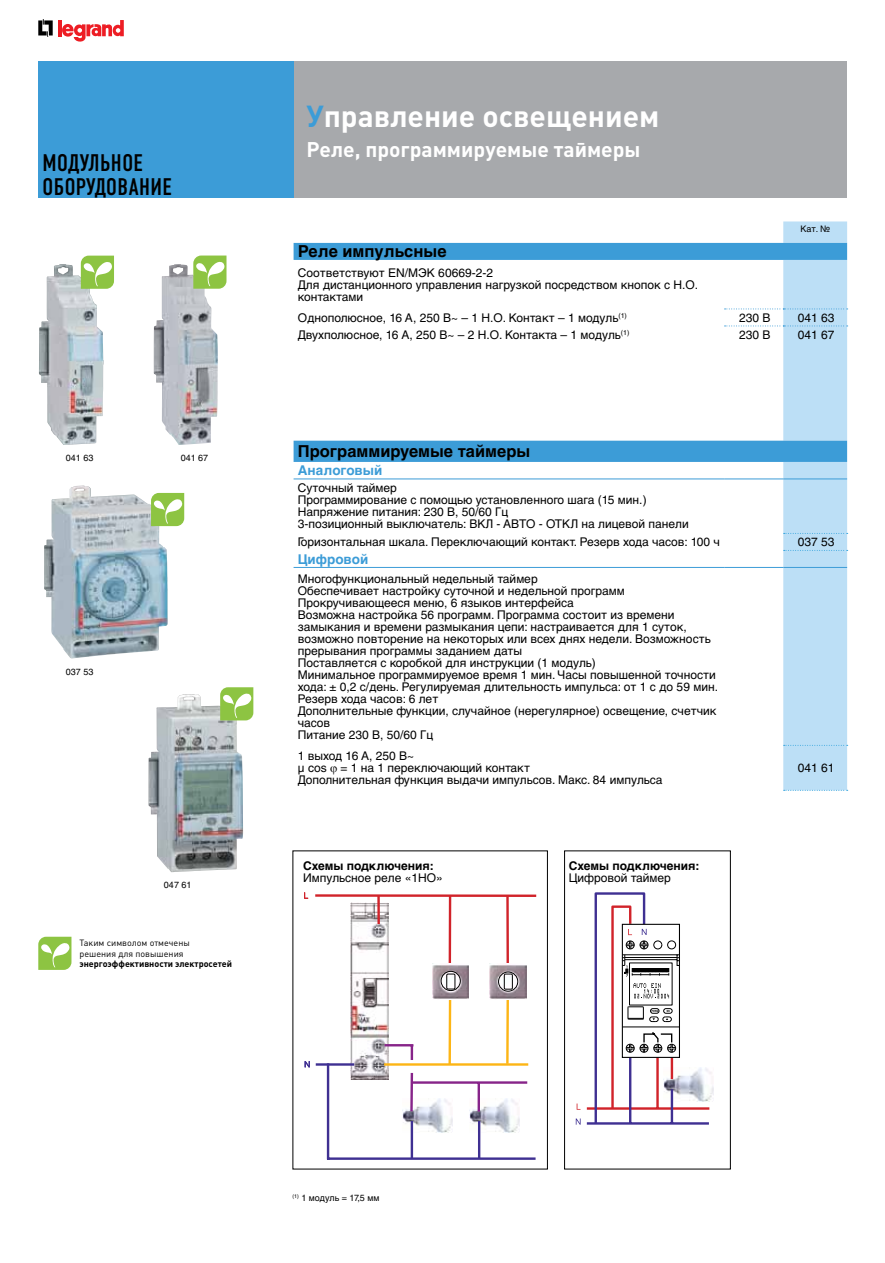
<style>
.page{position:relative;width:885px;height:1263px;background:#fff}
.page>*{position:absolute;margin:0;border:0;box-sizing:border-box;transform-origin:0 0}
.t1{font:700 30px "DIN";color:#fff}
.t2{font:24px/24px "DIN Condensed C";letter-spacing:.02em;color:#000}
.t3{font:700 21px "DIN";color:#fff}
.t4{font:700 16.5px "Helvetica LT Std";color:#000}
.t5{font:700 13.5px "Helvetica LT Std";color:#3c9cd7}
.t6{font:12px/12px "Helvetica LT Std";color:#000}
.t7{font:700 12px "Helvetica LT Std";color:#000}
.t8{font:9px "Helvetica LT Std";color:#000}
.t9{font:9px/10.8px "Plumb";color:#000}
.t10{font:700 9px "Plumb";color:#000}
.s1{color:#3c9cd7}
</style>
<div class="page">
<svg style="left:38px;top:19px;width:15px;height:18px"></svg>
<hr style="left:58px;top:20px;width:3px;height:16px;background:#ed1d24">
<svg style="left:62px;top:20px;width:62px;height:22px"></svg>
<div style="left:293px;top:62px;width:553px;height:136px;background:#a7a9ac"></div>
<div style="left:38px;top:62px;width:255px;height:136px;background:#3c9cd7"></div>
<svg style="left:293px;top:243px;width:431px;height:219px"></svg>
<hr style="left:293px;top:567px;width:431px;height:1px;background:#3c9cd7">
<hr style="left:293px;top:479px;width:431px;height:1px;background:#3c9cd7">
<svg style="left:724px;top:221px;width:123px;height:570px"></svg>
<img style="left:350px;top:902px;width:38px;height:177px">
<img style="left:402px;top:1098px;width:50px;height:34px">
<img style="left:470px;top:1099px;width:50px;height:33px">
<hr style="left:506px;top:996px;width:3px;height:68px;background:#fdb515">
<hr style="left:448px;top:997px;width:3px;height:67px;background:#fdb515">
<hr style="left:315px;top:894px;width:221px;height:3px;background:#d1232a">
<hr style="left:316px;top:1063px;width:38px;height:3px;background:#3f3092">
<svg style="left:304px;top:892px;width:4px;height:7px"></svg>
<hr style="left:377px;top:896px;width:3px;height:28px;background:#d1232a">
<hr style="left:448px;top:895px;width:3px;height:71px;background:#d1232a">
<hr style="left:506px;top:896px;width:3px;height:72px;background:#d1232a">
<svg style="left:304px;top:1061px;width:6px;height:6px"></svg>
<hr style="left:384px;top:1063px;width:144px;height:3px;background:#fdb515">
<hr style="left:327px;top:1157px;width:208px;height:3px;background:#3f3092">
<hr style="left:327px;top:1063px;width:2px;height:96px;background:#3f3092">
<hr style="left:384px;top:1044px;width:29px;height:2px;background:#872489">
<hr style="left:410px;top:1045px;width:3px;height:15px;background:#872489">
<hr style="left:410px;top:1073px;width:3px;height:38px;background:#872489">
<hr style="left:410px;top:1121px;width:3px;height:37px;background:#3f3092">
<hr style="left:412px;top:1081px;width:115px;height:3px;background:#872489">
<hr style="left:477px;top:1083px;width:3px;height:28px;background:#872489">
<hr style="left:478px;top:1121px;width:2px;height:37px;background:#3f3092">
<img style="left:489px;top:963px;width:37px;height:37px">
<div style="left:498px;top:971px;width:20px;height:20px;border:1px solid #000;border-radius:50%"></div>
<div style="left:504px;top:974px;width:8px;height:15px;border:1px solid #000"></div>
<img style="left:432px;top:963px;width:36px;height:36px">
<div style="left:440px;top:971px;width:20px;height:20px;border:1px solid #000;border-radius:50%"></div>
<div style="left:446px;top:974px;width:9px;height:15px;border:1px solid #000"></div>
<img style="left:680px;top:1067px;width:33px;height:34px">
<hr style="left:586px;top:1107px;width:123px;height:3px;background:#d1232a">
<hr style="left:586px;top:1122px;width:122px;height:3px;background:#3f3092">
<svg style="left:575px;top:1118px;width:5px;height:7px"></svg>
<svg style="left:576px;top:1103px;width:4px;height:7px"></svg>
<svg style="left:593px;top:892px;width:87px;height:233px"></svg>
<div style="left:564px;top:850px;width:166px;height:319px;border:1px solid #000"></div>
<img style="left:39px;top:264px;width:65px;height:181px">
<img style="left:154px;top:264px;width:64px;height:181px">
<img style="left:44px;top:486px;width:124px;height:173px">
<img style="left:148px;top:694px;width:95px;height:178px">
<svg style="left:151px;top:493px;width:33px;height:33px"></svg>
<svg style="left:220px;top:687px;width:33px;height:33px"></svg>
<svg style="left:81px;top:256px;width:33px;height:33px"></svg>
<svg style="left:193px;top:256px;width:33px;height:33px"></svg>
<svg style="left:38px;top:937px;width:33px;height:33px"></svg>
<h2 class="t2" style="left:43px;top:151px;width:131px">МОДУЛЬНОЕ<br>ОБОРУДОВАНИЕ</h2>
<p class="t8" style="left:66px;top:452px;width:29px">041 63</p>
<p class="t8" style="left:181px;top:452px;width:29px">041 67</p>
<p class="t8" style="left:66px;top:667px;width:29px">037 53</p>
<p class="t8" style="left:164px;top:880px;width:29px">047 61</p>
<p class="t9" style="left:79px;top:937px;width:112px">Таким символом отмечены решения для повышения</p>
<p class="t10" style="left:79px;top:959px;width:154px">энергоэффективности электросетей</p>
<h1 class="t1" style="left:306px;top:97px;width:354px"><span class="s1">У</span>правление освещением</h1>
<h3 class="t3" style="left:306px;top:136px;width:336px">Реле, программируемые таймеры</h3>
<p class="t8" style="left:800px;top:224px;width:31px">Кат. №</p>
<h3 class="t4" style="left:298px;top:241px;width:150px">Реле импульсные</h3>
<p class="t6" style="left:298px;top:266px;width:402px">Соответствуют EN/МЭК 60669-2-2<br>Для дистанционного управления нагрузкой посредством кнопок с Н.О. контактами</p>
<p class="t6" style="left:298px;top:311px;width:330px">Однополюсное, 16 А, 250 В~ – 1 Н.О. Контакт – 1 модуль<sup>(1)</sup></p>
<p class="t6" style="left:739px;top:311px;width:33px">230 В</p>
<p class="t6" style="left:797px;top:311px;width:38px">041 63</p>
<p class="t6" style="left:298px;top:328px;width:333px">Двухполюсное, 16 А, 250 В~ – 2 Н.О. Контакта – 1 модуль<sup>(1)</sup></p>
<p class="t6" style="left:739px;top:329px;width:33px">230 В</p>
<p class="t6" style="left:797px;top:329px;width:38px">041 67</p>
<h3 class="t4" style="left:298px;top:441px;width:234px">Программируемые таймеры</h3>
<p class="t5" style="left:298px;top:462px;width:86px">Аналоговый</p>
<p class="t6" style="left:298px;top:482px;width:392px">Суточный таймер<br>Программирование с помощью установленного шага (15 мин.)<br>Напряжение питания: 230 В, 50/60 Гц<br>3-позиционный выключатель: ВКЛ - АВТО - ОТКЛ на лицевой панели</p>
<p class="t6" style="left:298px;top:536px;width:423px">Горизонтальная шкала. Переключающий контакт. Резерв хода часов: 100 ч</p>
<p class="t6" style="left:797px;top:536px;width:38px">037 53</p>
<p class="t5" style="left:298px;top:551px;width:72px">Цифровой</p>
<p class="t6" style="left:298px;top:572px;width:421px">Многофункциональный недельный таймер<br>Обеспечивает настройку суточной и недельной программ Прокручивающееся меню, 6 языков интерфейса<br>Возможна настройка 56 программ. Программа состоит из времени замыкания и времени размыкания цепи: настраивается для 1 суток, возможно повторение на некоторых или всех днях недели. Возможность прерывания программы заданием даты<br>Поставляется с коробкой для инструкции (1 модуль)<br>Минимальное программируемое время 1 мин. Часы повышенной точности хода: ± 0,2 с/день. Регулируемая длительность импульса: от 1 с до 59 мин.<br>Резерв хода часов: 6 лет<br>Дополнительные функции, случайное (нерегулярное) освещение, счетчик часов<br>Питание 230 В, 50/60 Гц</p>
<p class="t6" style="left:298px;top:750px;width:366px">1 выход 16 А, 250 В~<br>µ cos = 1 на 1 переключающий контакт<br>Дополнительная функция выдачи импульсов. Макс. 84 импульса</p>
<p class="t6" style="left:797px;top:762px;width:38px">041 61</p>
<p class="t7" style="left:303px;top:859px;width:132px">Схемы подключения:</p>
<p class="t6" style="left:303px;top:872px;width:141px">Импульсное реле «1НО»</p>
<p class="t7" style="left:568px;top:859px;width:132px">Схемы подключения:</p>
<p class="t6" style="left:568px;top:872px;width:104px">Цифровой таймер</p>
<p class="t8" style="left:292px;top:1193px;width:88px"><sup>(1)</sup> 1 модуль = 17,5 мм</p>
</div>
